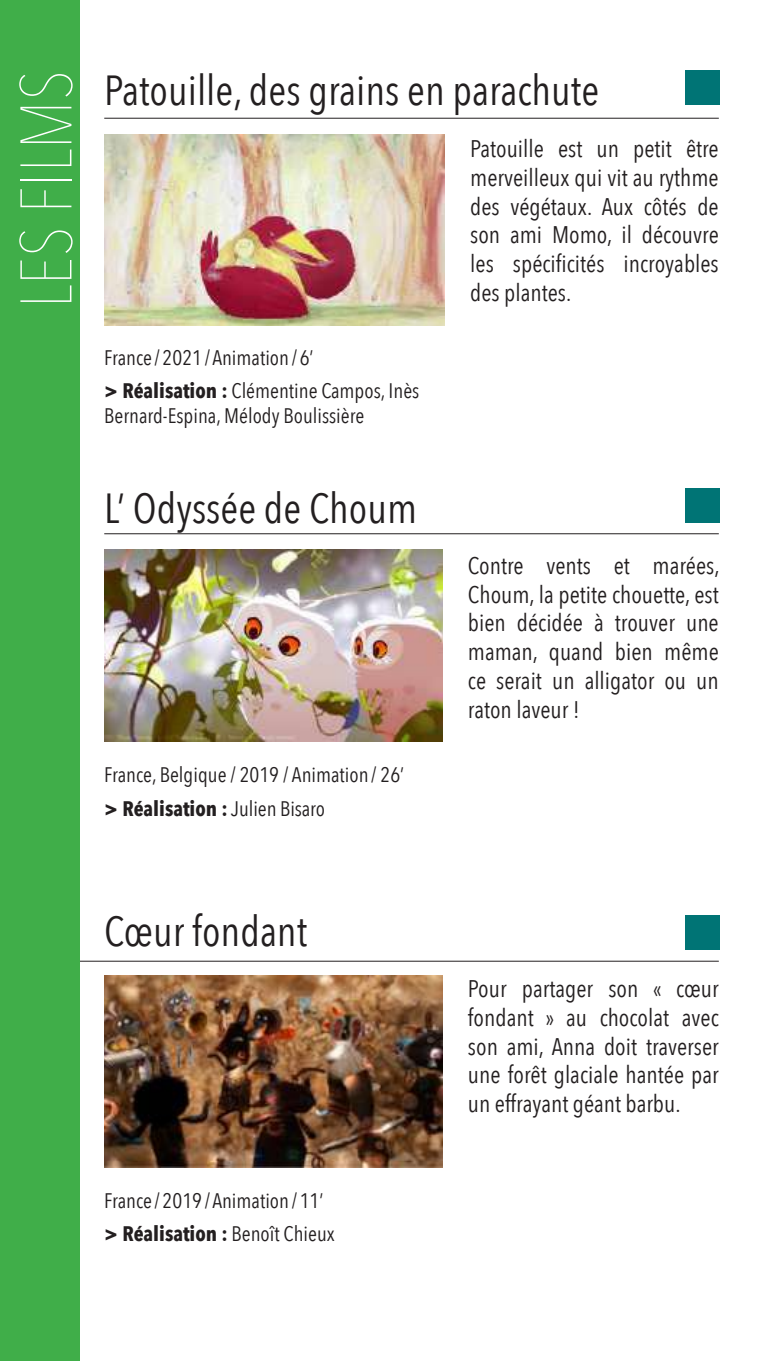
<style>
.page{position:relative;width:766px;height:1361px;background:#fff}
.page>*{position:absolute;margin:0;border:0;box-sizing:border-box;transform-origin:0 0}
.t1{font:200 72px "Avenir Next Condensed";color:#fff}
.t2{font:42px "Avenir Next Condensed";color:#231f20}
.t3{font:24px/28.8px "Avenir Next Condensed";color:#231f20;text-align:justify}
.t4{font:21px/33.6px "Avenir Next Condensed";color:#231f20}
.s1{font-weight:700}
</style>
<div class="page">
<img style="left:104px;top:975px;width:338px;height:193px">
<hr style="left:38px;top:960px;width:680px;height:1px;background:#231f20">
<img style="left:104px;top:134px;width:340px;height:191px">
<hr style="left:104px;top:118px;width:614px;height:1px;background:#231f20">
<div style="left:685px;top:71px;width:34px;height:34px;background:#007475"></div>
<img style="left:104px;top:550px;width:338px;height:191px">
<hr style="left:104px;top:533px;width:614px;height:1px;background:#231f20">
<div style="left:685px;top:488px;width:34px;height:34px;background:#007475"></div>
<div style="left:685px;top:916px;width:34px;height:34px;background:#007475"></div>
<div style="left:0;top:0;width:80px;height:1361px;background:#40ae49"></div>
<h1 class="t1" style="left:3px;top:308px;width:240px;rotate:-90deg">LES FILMS</h1>
<h2 class="t2" style="left:104px;top:54px;width:496px">Patouille, des grains en parachute</h2>
<p class="t4" style="left:104px;top:339px;width:316px">France / 2021 /Animation / 6’<br><span class="s1">&gt; Réalisation :</span> Clémentine Campos, Inès</p>
<p class="t4" style="left:104px;top:398px;width:261px">Bernard-Espina, Mélody Boulissière</p>
<h2 class="t2" style="left:104px;top:472px;width:314px">L’ Odyssée de Choum</h2>
<p class="t4" style="left:104px;top:757px;width:301px">France, Belgique / 2019 / Animation / 26’ <span class="s1">&gt; Réalisation :</span> Julien Bisaro</p>
<p class="t3" style="left:470px;top:133px;width:250px">Patouille est un petit être merveilleux qui vit au rythme des végétaux. Aux côtés de son ami Momo, il découvre les spécificités incroyables des plantes.</p>
<p class="t3" style="left:468px;top:550px;width:253px">Contre vents et marées, Choum, la petite chouette, est bien décidée à trouver une maman, quand bien même ce serait un alligator ou un raton laveur !</p>
<h2 class="t2" style="left:104px;top:895px;width:204px">Cœur fondant</h2>
<p class="t4" style="left:104px;top:1182px;width:232px">France / 2019 /Animation / 11’ <span class="s1">&gt; Réalisation :</span> Benoît Chieux</p>
<p class="t3" style="left:468px;top:973px;width:252px">Pour partager son « cœur fondant » au chocolat avec son ami, Anna doit traverser une forêt glaciale hantée par un effrayant géant barbu.</p>
</div>
